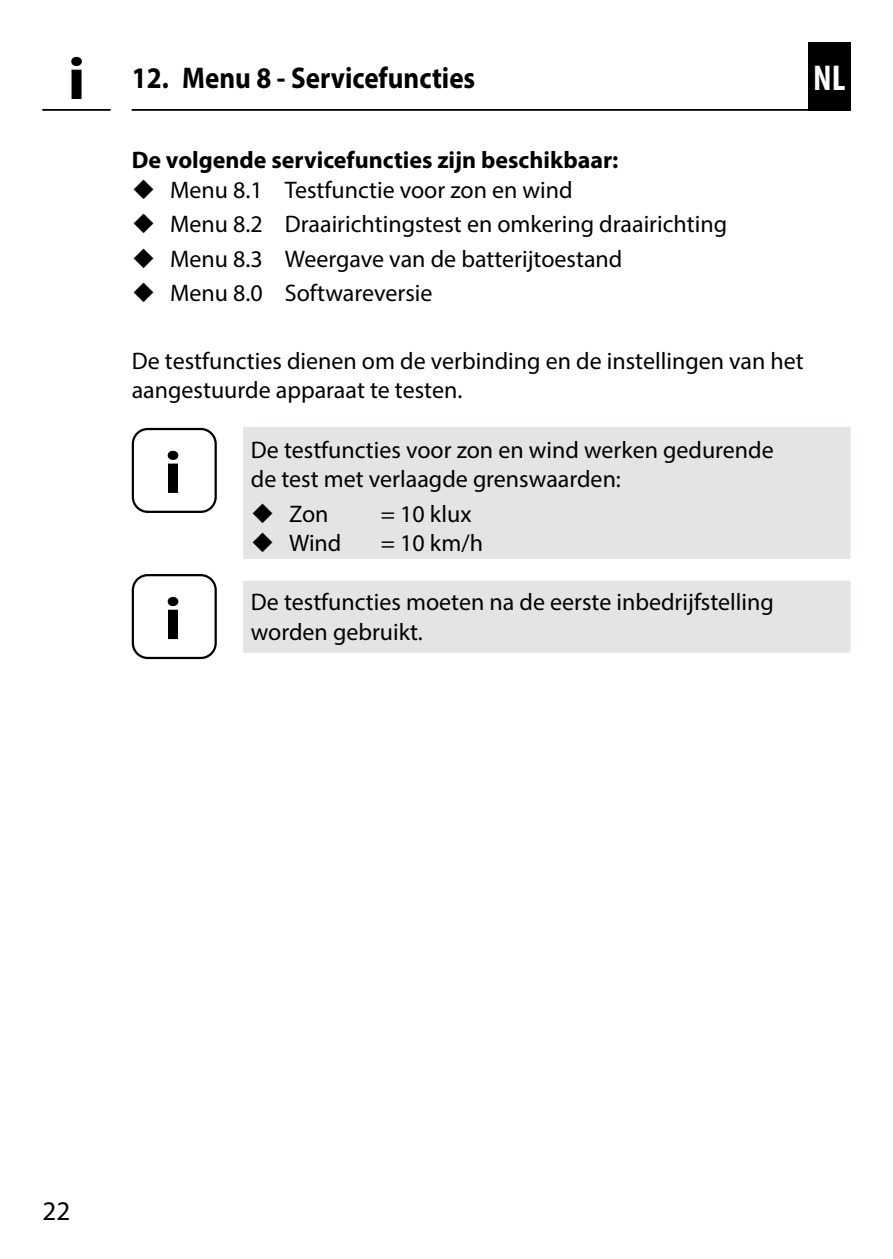
<style>
.page{position:relative;width:893px;height:1259px;background:#fff}
.page>*{position:absolute;margin:0;border:0;box-sizing:border-box;transform-origin:0 0}
.INFO-Icon{font:700 60px "Myriad Pro";color:#000;scale:1.1 1}
.t1{font:700 condensed 36px "Myriad Pro";color:#fff}
.t2{font:700 30px "Myriad Pro";color:#000;scale:.9 1}
.t3{font:27px "Myriad Pro";color:#000}
.Fließtext_-_DE{font:24px/29.4px "Myriad Pro";color:#000}
.Nützliche_Infos_4Zei{font:24px/29.4px "Myriad Pro";color:#000}
.Nützliche_Infos_2Zei{font:24px/29.4px "Myriad Pro";color:#000}
.Untertitel_-_DE{font:700 24px "Myriad Pro";color:#000}
</style>
<div class="page">
<hr style="left:132px;top:109px;width:719px;height:2px;background:#000">
<div style="left:808px;top:42px;width:42px;height:69px;background:#000"></div>
<hr style="left:42px;top:109px;width:68px;height:2px;background:#000">
<div style="left:243px;top:427px;width:607px;height:132px;background:#e3e4e4"></div>
<div style="left:243px;top:581px;width:607px;height:72px;background:#e3e4e4"></div>
<div style="left:132px;top:428px;width:85px;height:85px;border:2px solid #000;border-radius:15px"></div>
<div style="left:132px;top:574px;width:85px;height:85px;border:2px solid #000;border-radius:15px"></div>
<p class="INFO-Icon" style="left:67px;top:40px;width:18px">i</p>
<p class="t2" style="left:132px;top:58px;width:383px">12. Menu 8 - Servicefuncties</p>
<h2 class="t1" style="left:813px;top:55px;width:34px">NL</h2>
<p class="Untertitel_-_DE" style="left:132px;top:145px;width:488px">De volgende servicefuncties zijn beschikbaar:</p>
<p class="Fließtext_-_DE" style="left:170px;top:175px;width:404px">Menu 8.1 Testfunctie voor zon en wind</p>
<p class="Fließtext_-_DE" style="left:170px;top:209px;width:559px">Menu 8.2 Draairichtingstest en omkering draairichting</p>
<p class="Fließtext_-_DE" style="left:170px;top:244px;width:454px">Menu 8.3 Weergave van de batterijtoestand</p>
<p class="Fließtext_-_DE" style="left:170px;top:278px;width:264px">Menu 8.0 Softwareversie</p>
<p class="Fließtext_-_DE" style="left:132px;top:346px;width:674px">De testfuncties dienen om de verbinding en de instellingen van het aangestuurde apparaat te testen.</p>
<p class="INFO-Icon" style="left:164px;top:433px;width:18px">i</p>
<p class="Nützliche_Infos_4Zei" style="left:251px;top:434px;width:524px">De testfuncties voor zon en wind werken gedurende de test met verlaagde grenswaarden:</p>
<p class="Fließtext_-_DE" style="left:289px;top:498px;width:41px">Zon</p>
<p class="Fließtext_-_DE" style="left:381px;top:498px;width:92px">= 10 klux</p>
<p class="Fließtext_-_DE" style="left:289px;top:528px;width:54px">Wind</p>
<p class="Fließtext_-_DE" style="left:381px;top:528px;width:104px">= 10 km/h</p>
<p class="INFO-Icon" style="left:164px;top:580px;width:18px">i</p>
<p class="Nützliche_Infos_2Zei" style="left:251px;top:587px;width:524px">De testfuncties moeten na de eerste inbedrijfstelling worden gebruikt.</p>
<p class="t3" style="left:43px;top:1194px;width:29px">22</p>
</div>
